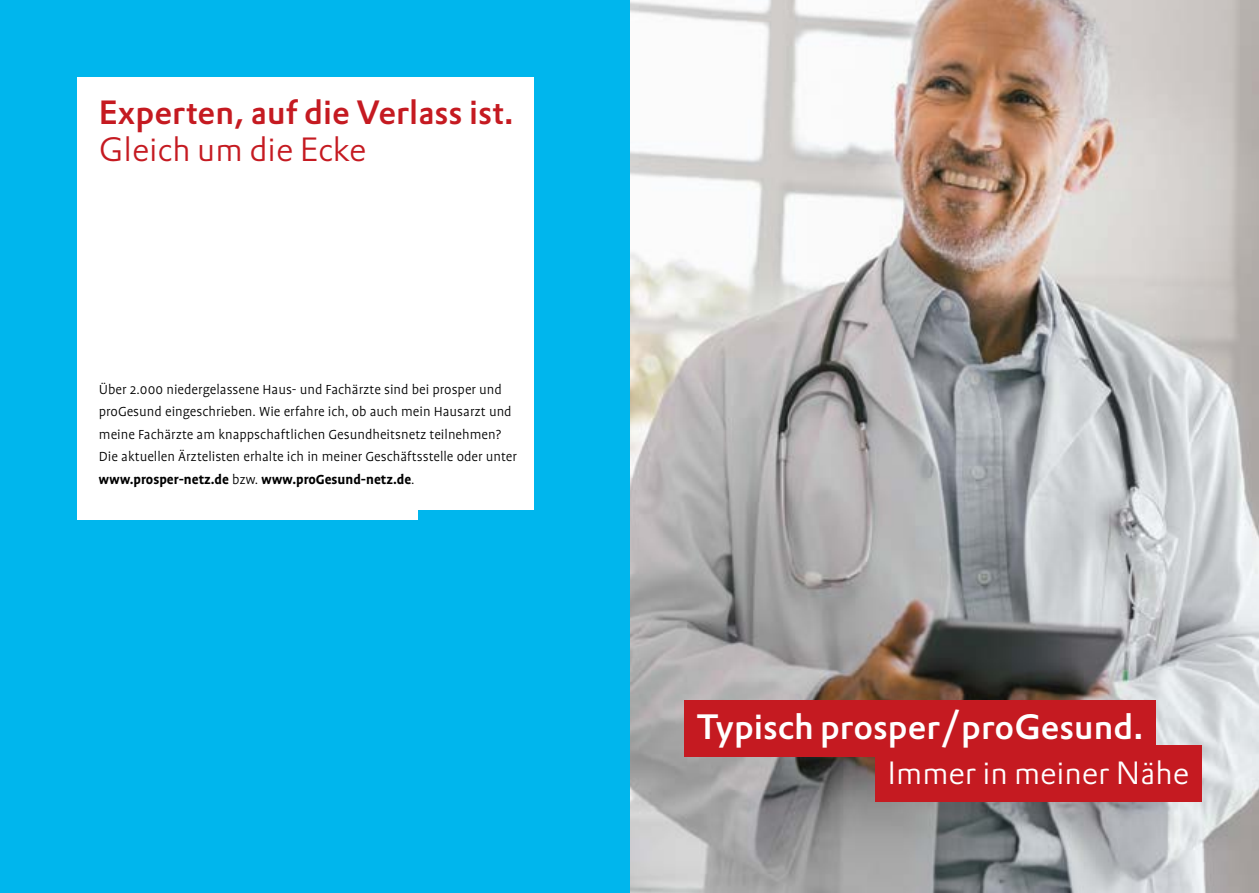
<style>
.page{position:relative;width:1259px;height:893px;background:#fff}
.page>*{position:absolute;margin:0;border:0;box-sizing:border-box;transform-origin:0 0}
.t1{font:500 34.5px "DTL Prokyon TOT";color:#fff}
.t2{font:500 33px "DTL Prokyon TOT";color:#c51a21}
.t3{font:300 33px "DTL Prokyon TOT";color:#c51a21}
.t4{font:300 31.5px "DTL Prokyon TOT";color:#fff}
.t5{font:300 15px/22.5px "Profile";color:#000}
.s1{font-weight:700}
</style>
<div class="page">
<img style="left:629px;top:0;width:630px;height:893px">
<div style="left:0;top:0;width:629px;height:893px;background:#00b6ed"></div>
<div style="left:875px;top:745px;width:326px;height:56px;background:#c51a21"></div>
<div style="left:684px;top:700px;width:472px;height:56px;background:#c51a21"></div>
<div style="left:77px;top:77px;width:457px;height:443px;background:#fff"></div>
<div style="left:419px;top:510px;width:119px;height:12px;background:#00b6ed"></div>
<h2 class="t2" style="left:99px;top:91px;width:417px">Experten, auf die Verlass ist.</h2>
<h2 class="t3" style="left:99px;top:129px;width:269px">Gleich um die Ecke</h2>
<p class="t5" style="left:99px;top:378px;width:419px">Über 2.000 niedergelassene Haus- und Fachärzte sind bei prosper und proGesund eingeschrieben. Wie erfahre ich, ob auch mein Hausarzt und meine Fachärzte am knappschaftlichen Gesundheitsnetz teilnehmen?<br>Die aktuellen Ärztelisten erhalte ich in meiner Geschäftsstelle oder unter <span class="s1">www.prosper-netz.de</span> bzw. <span class="s1">www.proGesund-netz.de</span>.</p>
<h1 class="t1" style="left:696px;top:704px;width:449px">Typisch prosper/proGesund.</h1>
<h3 class="t4" style="left:887px;top:753px;width:303px">Immer in meiner Nähe</h3>
</div>
